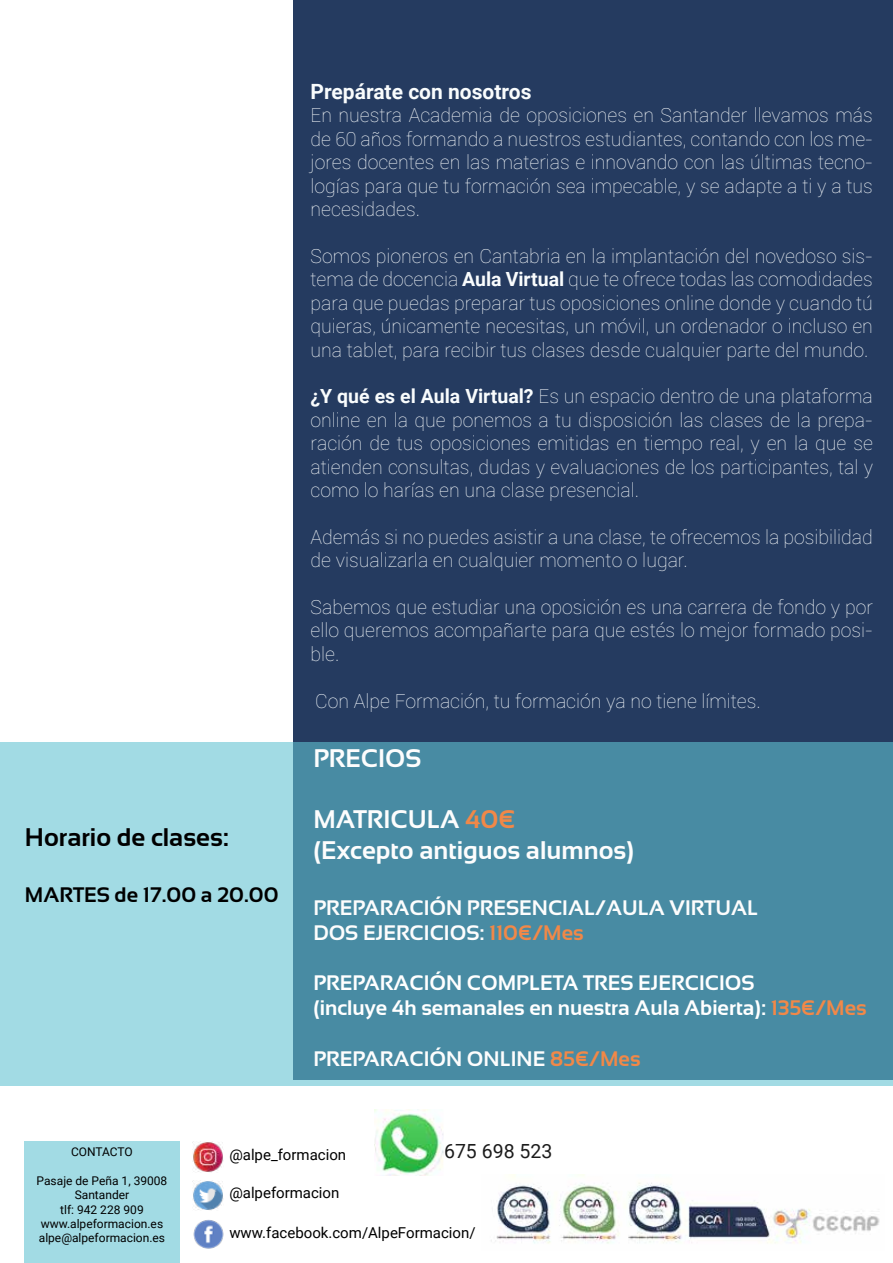
<style>
.page{position:relative;width:893px;height:1263px;background:#fff}
.page>*{position:absolute;margin:0;border:0;box-sizing:border-box;transform-origin:0 0}
.t1{font:700 25.5px/30.6px "Sansation";color:#fdfdfd}
.t2{font:700 25.5px "Sansation";color:#000}
.t3{font:700 21px/25.2px "Sansation";color:#fff}
.t4{font:700 21px/25.2px "Sansation";color:#fdfdfd}
.t5{font:700 21px "Roboto";color:#f9fcfd}
.t6{font:700 21px "Sansation";color:#000}
.t7{font:100 19.5px/23.4px "Roboto";color:#f9fcfd;text-align:justify}
.t8{font:100 19.5px "Roboto";color:#f7fcff}
.t9{font:19.5px "Roboto";color:#1c1c1c}
.t10{font:15px "Roboto";color:#000}
.t11{font:12px/14.4px "Roboto";color:#000;text-align:center}
.s1{font-weight:700}
.s2{color:#f18848}
</style>
<div class="page">
<div style="left:293px;top:0;width:600px;height:1079px;background:#253b60"></div>
<div style="left:24px;top:1142px;width:156px;height:121px;background:#a2dbe4"></div>
<svg style="left:0;top:742px;width:893px;height:343px;background:#67a7b9"></svg>
<img style="left:193px;top:1180px;width:30px;height:30px">
<img style="left:193px;top:1142px;width:31px;height:30px">
<img style="left:193px;top:1219px;width:31px;height:30px">
<img style="left:491px;top:1174px;width:389px;height:70px">
<img style="left:375px;top:1110px;width:68px;height:65px">
<h1 class="t2" style="left:25px;top:823px;width:205px">Horario de clases:</h1>
<p class="t6" style="left:25px;top:882px;width:255px">MARTES de 17.00 a 20.00</p>
<p class="t5" style="left:311px;top:77px;width:222px">Prepárate con nosotros</p>
<p class="t7" style="left:311px;top:103px;width:564px">En nuestra Academia de oposiciones en Santander llevamos más de 60 años formando a nuestros estudiantes, contando con los me&shy;jores docentes en las materias e innovando con las últimas tecno&shy;logías para que tu formación sea impecable, y se adapte a ti y a tus necesidades.</p>
<p class="t7" style="left:311px;top:244px;width:564px">Somos pioneros en Cantabria en la implantación del novedoso sis&shy;tema de docencia <span class="s1">Aula Virtual</span> que te ofrece todas las comodidades para que puedas preparar tus oposiciones online donde y cuando tú quieras, únicamente necesitas, un móvil, un ordenador o incluso en una tablet, para recibir tus clases desde cualquier parte del mundo.</p>
<p class="t7" style="left:311px;top:384px;width:564px"><span class="s1">¿Y qué es el Aula Virtual?</span> Es un espacio dentro de una plataforma online en la que ponemos a tu disposición las clases de la prepa&shy;ración de tus oposiciones emitidas en tiempo real, y en la que se atienden consultas, dudas y evaluaciones de los participantes, tal y como lo harías en una clase presencial.</p>
<p class="t7" style="left:311px;top:524px;width:564px">Además si no puedes asistir a una clase, te ofrecemos la posibilidad de visualizarla en cualquier momento o lugar.</p>
<p class="t7" style="left:311px;top:595px;width:564px">Sabemos que estudiar una oposición es una carrera de fondo y por ello queremos acompañarte para que estés lo mejor formado posi&shy;ble.</p>
<p class="t8" style="left:315px;top:687px;width:447px">Con Alpe Formación, tu formación ya no tiene límites.</p>
<h1 class="t1" style="left:313px;top:743px;width:110px">PRECIOS</h1>
<h1 class="t1" style="left:313px;top:804px;width:322px">MATRICULA <span class="s2">40€<br></span>(Excepto antiguos alumnos)</h1>
<p class="t4" style="left:313px;top:895px;width:446px">PREPARACIÓN PRESENCIAL/AULA VIRTUAL<br>DOS EJERCICIOS: <span class="s2">110€/Mes</span></p>
<p class="t3" style="left:313px;top:970px;width:555px">PREPARACIÓN COMPLETA TRES EJERCICIOS<br>(incluye 4h semanales en nuestra Aula Abierta): <span class="s2">135€/Mes</span></p>
<p class="t4" style="left:313px;top:1046px;width:329px">PREPARACIÓN ONLINE <span class="s2">85€/Mes</span></p>
<p class="t11" style="left:71px;top:1144px;width:63px">CONTACTO</p>
<p class="t11" style="left:37px;top:1173px;width:132px">Pasaje de Peña 1, 39008<br>Santander<br>tlf: 942 228 909 www.alpeformacion.es alpe@alpeformacion.es</p>
<p class="t9" style="left:444px;top:1137px;width:110px">675 698 523</p>
<p class="t10" style="left:229px;top:1144px;width:118px">@alpe_formacion</p>
<p class="t10" style="left:229px;top:1182px;width:112px">@alpeformacion</p>
<p class="t10" style="left:229px;top:1222px;width:248px">www.facebook.com/AlpeFormacion/</p>
</div>
